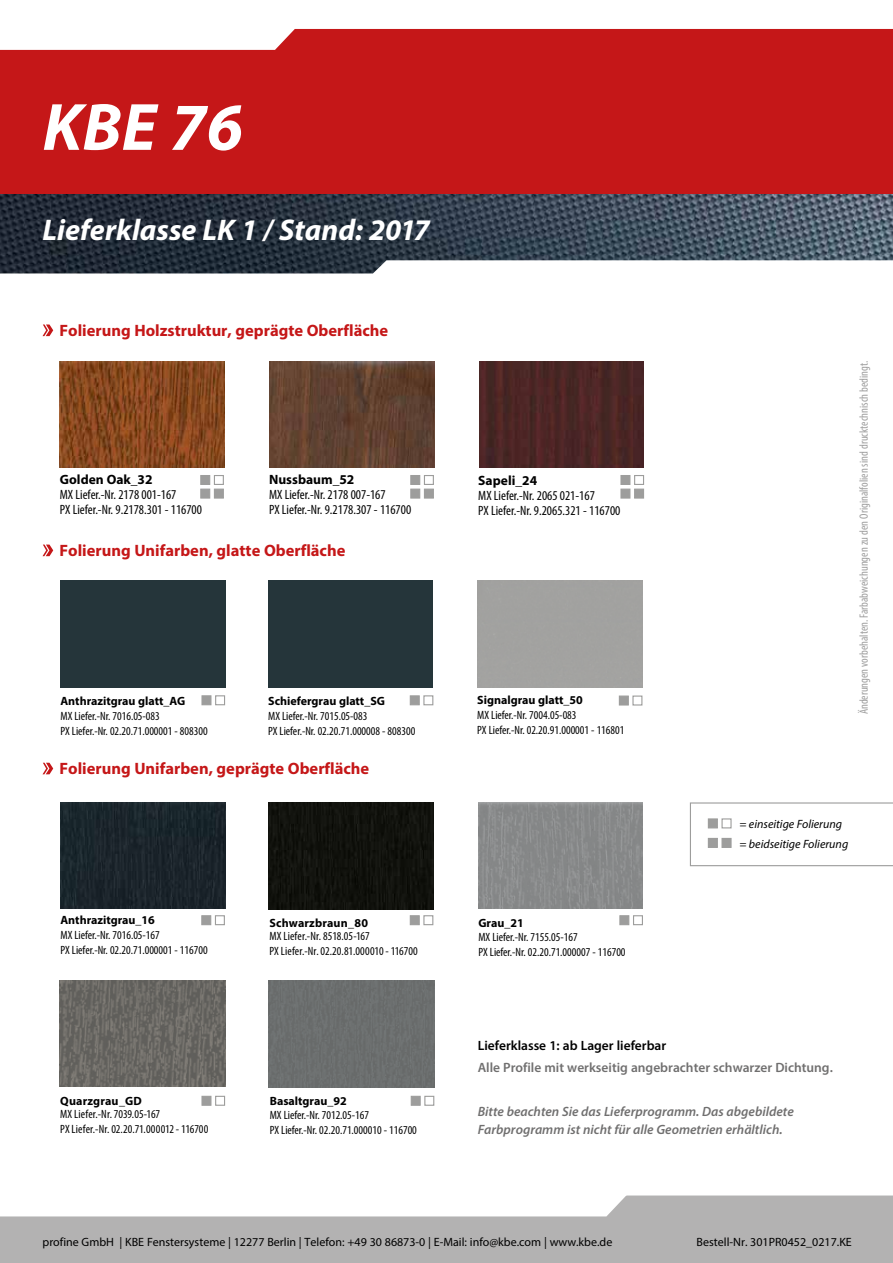
<style>
.page{position:relative;width:893px;height:1263px;background:#fff}
.page>*{position:absolute;margin:0;border:0;box-sizing:border-box;transform-origin:0 0}
.t1{font:italic 700 67.5px "Myriad Pro";color:#fff}
.t2{font:italic 700 30px "Myriad Pro";color:#fff}
.t3{font:700 16.5px "Myriad Pro";color:#c51718}
.t4{font:condensed 13.5px/15px "Myriad Pro";color:#000}
.t5{font:italic 600 13.5px/18px "Myriad Pro";color:#706f6f}
.t6{font:600 13.5px "Myriad Pro";color:#706f6f}
.t7{font:700 13.5px "Myriad Pro";color:#000}
.t8{font:600 13.5px "Myriad Pro";color:#000}
.t9{font:condensed 12px/15px "Myriad Pro";color:#000}
.t10{font:700 12px "Myriad Pro";color:#000}
.t11{font:12px "Myriad Pro";color:#000}
.t12{font:condensed 12px "Myriad Pro";color:#9f9f9f}
.t13{font:italic 12px/19.5px "Myriad Pro";color:#000}
</style>
<div class="page">
<img style="left:0;top:193px;width:893px;height:80px">
<div style="left:0;top:13px;width:893px;height:180px;background:#c51718"></div>
<svg style="left:0;top:13px;width:893px;height:37px"></svg>
<svg style="left:0;top:1195px;width:893px;height:68px"></svg>
<img style="left:478px;top:802px;width:165px;height:107px">
<img style="left:61px;top:802px;width:164px;height:107px">
<div style="left:61px;top:581px;width:164px;height:106px;background:#25353a"></div>
<div style="left:268px;top:581px;width:165px;height:106px;background:#25353a"></div>
<div style="left:215px;top:695px;width:10px;height:10px;border:1px solid #9d9d9c"></div>
<div style="left:201px;top:695px;width:10px;height:10px;background:#9d9d9c;border:1px solid #9d9d9c"></div>
<div style="left:215px;top:915px;width:10px;height:10px;border:1px solid #9d9d9c"></div>
<div style="left:201px;top:915px;width:10px;height:10px;background:#9d9d9c;border:1px solid #9d9d9c"></div>
<div style="left:423px;top:915px;width:10px;height:10px;border:1px solid #9d9d9c"></div>
<div style="left:410px;top:915px;width:10px;height:10px;background:#9d9d9c;border:1px solid #9d9d9c"></div>
<div style="left:633px;top:915px;width:10px;height:10px;border:1px solid #9d9d9c"></div>
<div style="left:619px;top:915px;width:10px;height:10px;background:#9d9d9c;border:1px solid #9d9d9c"></div>
<div style="left:215px;top:1096px;width:10px;height:10px;border:1px solid #9d9d9c"></div>
<div style="left:201px;top:1096px;width:10px;height:10px;background:#9d9d9c;border:1px solid #9d9d9c"></div>
<div style="left:424px;top:1096px;width:10px;height:10px;border:1px solid #9d9d9c"></div>
<div style="left:411px;top:1096px;width:10px;height:10px;background:#9d9d9c;border:1px solid #9d9d9c"></div>
<div style="left:423px;top:695px;width:10px;height:10px;border:1px solid #9d9d9c"></div>
<div style="left:410px;top:695px;width:10px;height:10px;background:#9d9d9c;border:1px solid #9d9d9c"></div>
<div style="left:632px;top:695px;width:10px;height:10px;border:1px solid #9d9d9c"></div>
<div style="left:619px;top:695px;width:10px;height:10px;background:#9d9d9c;border:1px solid #9d9d9c"></div>
<div style="left:268px;top:802px;width:166px;height:107px;background:#11120d"></div>
<div style="left:269px;top:980px;width:165px;height:107px;background:#6b6e6e"></div>
<svg style="left:43px;top:324px;width:10px;height:12px"></svg>
<img style="left:60px;top:361px;width:164px;height:107px">
<img style="left:479px;top:361px;width:165px;height:107px">
<img style="left:270px;top:361px;width:164px;height:107px">
<svg style="left:43px;top:763px;width:10px;height:11px"></svg>
<svg style="left:43px;top:545px;width:10px;height:11px"></svg>
<div style="left:214px;top:475px;width:10px;height:10px;border:1px solid #9d9d9c"></div>
<div style="left:200px;top:475px;width:10px;height:10px;background:#9d9d9c;border:1px solid #9d9d9c"></div>
<div style="left:214px;top:489px;width:10px;height:10px;background:#9d9d9c;border:1px solid #9d9d9c"></div>
<div style="left:200px;top:489px;width:10px;height:10px;background:#9d9d9c;border:1px solid #9d9d9c"></div>
<div style="left:424px;top:475px;width:10px;height:10px;border:1px solid #9d9d9c"></div>
<div style="left:410px;top:475px;width:10px;height:10px;background:#9d9d9c;border:1px solid #9d9d9c"></div>
<div style="left:424px;top:489px;width:10px;height:10px;background:#9d9d9c;border:1px solid #9d9d9c"></div>
<div style="left:410px;top:489px;width:10px;height:10px;background:#9d9d9c;border:1px solid #9d9d9c"></div>
<div style="left:634px;top:475px;width:10px;height:10px;border:1px solid #9d9d9c"></div>
<div style="left:620px;top:475px;width:10px;height:10px;background:#9d9d9c;border:1px solid #9d9d9c"></div>
<div style="left:634px;top:489px;width:10px;height:10px;background:#9d9d9c;border:1px solid #9d9d9c"></div>
<div style="left:620px;top:489px;width:10px;height:10px;background:#9d9d9c;border:1px solid #9d9d9c"></div>
<svg style="left:690px;top:802px;width:203px;height:64px"></svg>
<div style="left:721px;top:838px;width:11px;height:10px;background:#9d9d9c;border:1px solid #9d9d9c"></div>
<div style="left:721px;top:818px;width:11px;height:10px;border:1px solid #9d9d9c"></div>
<div style="left:708px;top:818px;width:10px;height:10px;background:#9d9d9c;border:1px solid #9d9d9c"></div>
<div style="left:708px;top:838px;width:10px;height:10px;background:#9d9d9c"></div>
<img style="left:60px;top:980px;width:165px;height:107px">
<h1 class="t1" style="left:43px;top:83px;width:202px">KBE 76</h1>
<h2 class="t2" style="left:43px;top:211px;width:389px">Lieferklasse LK 1 / Stand: 2017</h2>
<h3 class="t3" style="left:60px;top:320px;width:330px">Folierung Holzstruktur, geprägte Oberfläche</h3>
<p class="t7" style="left:60px;top:471px;width:94px">Golden Oak_32</p>
<p class="t4" style="left:60px;top:487px;width:144px">MX Liefer.-Nr. 2178 001-167<br>PX Liefer.-Nr. 9.2178.301 - 116700</p>
<p class="t7" style="left:269px;top:470px;width:87px">Nussbaum_52</p>
<p class="t4" style="left:269px;top:486px;width:144px">MX Liefer.-Nr. 2178 007-167<br>PX Liefer.-Nr. 9.2178.307 - 116700</p>
<h3 class="t3" style="left:60px;top:540px;width:287px">Folierung Unifarben, glatte Oberfläche</h3>
<p class="t10" style="left:61px;top:693px;width:126px">Anthrazitgrau glatt_AG</p>
<p class="t9" style="left:61px;top:709px;width:149px">MX Liefer.-Nr. 7016.05-083<br>PX Liefer.-Nr. 02.20.71.000001 - 808300</p>
<p class="t10" style="left:268px;top:693px;width:118px">Schiefergrau glatt_SG</p>
<p class="t9" style="left:268px;top:709px;width:149px">MX Liefer.-Nr. 7015.05-083<br>PX Liefer.-Nr. 02.20.71.000008 - 808300</p>
<h3 class="t3" style="left:60px;top:758px;width:311px">Folierung Unifarben, geprägte Oberfläche</h3>
<p class="t10" style="left:61px;top:912px;width:96px">Anthrazitgrau_16</p>
<p class="t9" style="left:61px;top:927px;width:149px">MX Liefer.-Nr. 7016.05-167<br>PX Liefer.-Nr. 02.20.71.000001 - 116700</p>
<p class="t10" style="left:60px;top:1093px;width:83px">Quarzgrau_GD</p>
<p class="t9" style="left:60px;top:1107px;width:150px">MX Liefer.-Nr. 7039.05-167<br>PX Liefer.-Nr. 02.20.71.000012 - 116700</p>
<p class="t10" style="left:269px;top:915px;width:100px">Schwarzbraun_80</p>
<p class="t9" style="left:269px;top:929px;width:150px">MX Liefer.-Nr. 8518.05-167<br>PX Liefer.-Nr. 02.20.81.000010 - 116700</p>
<p class="t10" style="left:270px;top:1093px;width:78px">Basaltgrau_92</p>
<p class="t9" style="left:270px;top:1107px;width:149px">MX Liefer.-Nr. 7012.05-167<br>PX Liefer.-Nr. 02.20.71.000010 - 116700</p>
<p class="t7" style="left:478px;top:471px;width:60px">Sapeli_24</p>
<p class="t4" style="left:478px;top:487px;width:144px">MX Liefer.-Nr. 2065 021-167<br>PX Liefer.-Nr. 9.2065.321 - 116700</p>
<p class="t10" style="left:477px;top:692px;width:107px">Signalgrau glatt_50</p>
<p class="t9" style="left:477px;top:708px;width:149px">MX Liefer.-Nr. 7004.05-083<br>PX Liefer.-Nr. 02.20.91.000001 - 116801</p>
<p class="t12" style="left:857px;top:714px;width:355px;rotate:-90deg">Änderungen vorbehalten. Farbabweichungen zu den Originalfolien sind drucktechnisch bedingt.</p>
<p class="t10" style="left:478px;top:915px;width:47px">Grau_21</p>
<p class="t9" style="left:478px;top:929px;width:149px">MX Liefer.-Nr. 7155.05-167<br>PX Liefer.-Nr. 02.20.71.000007 - 116700</p>
<p class="t13" style="left:739px;top:814px;width:110px">= einseitige Folierung = beidseitige Folierung</p>
<p class="t8" style="left:478px;top:1037px;width:190px">Lieferklasse 1: ab Lager lieferbar</p>
<p class="t6" style="left:478px;top:1059px;width:357px">Alle Profile mit werkseitig angebrachter schwarzer Dichtung.</p>
<p class="t5" style="left:478px;top:1102px;width:318px">Bitte beachten Sie das Lieferprogramm. Das abgebildete<br>Farbprogramm ist nicht für alle Geometrien erhältlich.</p>
<p class="t11" style="left:43px;top:1234px;width:571px">profine GmbH | KBE Fenstersysteme | 12277 Berlin | Telefon: +49 30 86873-0 | E-Mail: info@kbe.com | www.kbe.de</p>
<p class="t11" style="left:697px;top:1234px;width:157px">Bestell-Nr. 301PR0452_0217.KE</p>
</div>
